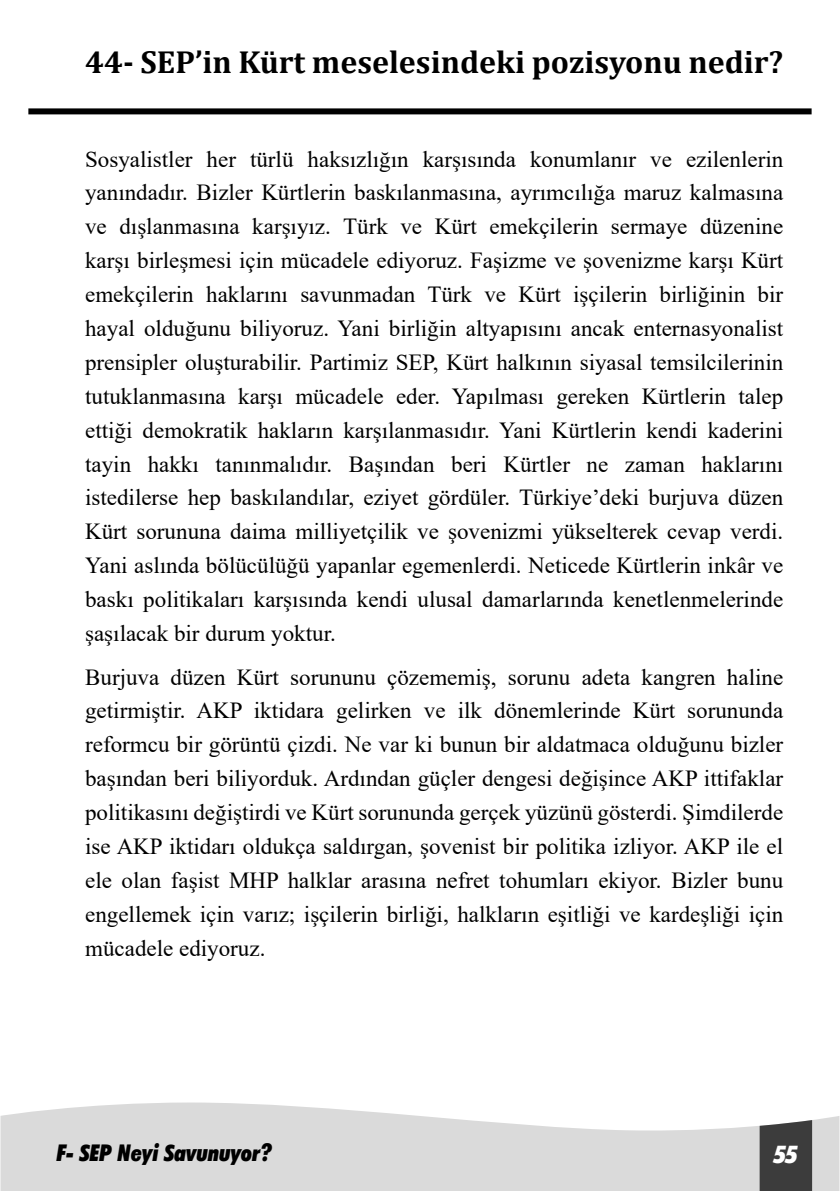
<style>
.page{position:relative;width:840px;height:1191px;background:#fff}
.page>*{position:absolute;margin:0;border:0;box-sizing:border-box;transform-origin:0 0}
.Soru{font:700 32px "Cambria";color:#000}
.t1{font:italic 900 condensed 24px "Futura BT";color:#fff}
.Cevap{font:23px/33.8px "Times New Roman";color:#000;text-align:justify}
.t2{font:italic 900 condensed 23px "Futura BT";color:#000}
</style>
<div class="page">
<svg style="left:0;top:1102px;width:839px;height:89px;fill:#dadada"></svg>
<div style="left:759px;top:1120px;width:52px;height:71px;background:#3c3c3c"></div>
<img style="left:0;top:0;width:1px;height:1189px">
<div style="left:28px;top:108px;width:783px;height:6px;background:#000"></div>
<p class="Soru" style="left:85px;top:40px;width:699px">44- SEP’in Kürt meselesindeki pozisyonu nedir?</p>
<p class="Cevap" style="left:85px;top:141px;width:699px">Sosyalistler her türlü haksızlığın karşısında konumlanır ve ezilenlerin yanındadır. Bizler Kürtlerin baskılanmasına, ayrımcılığa maruz kalmasına ve dışlanmasına karşıyız. Türk ve Kürt emekçilerin sermaye düzenine karşı birleşmesi için mücadele ediyoruz. Faşizme ve şovenizme karşı Kürt emekçilerin haklarını savunmadan Türk ve Kürt işçilerin birliğinin bir hayal olduğunu biliyoruz. Yani birliğin altyapısını ancak enternasyonalist prensipler oluşturabilir. Partimiz SEP, Kürt halkının siyasal temsilcilerinin tutuklanmasına karşı mücadele eder. Yapılması gereken Kürtlerin talep ettiği demokratik hakların karşılanmasıdır. Yani Kürtlerin kendi kaderini tayin hakkı tanınmalıdır. Başından beri Kürtler ne zaman haklarını istedilerse hep baskılandılar, eziyet gördüler. Türkiye’deki burjuva düzen Kürt sorununa daima milliyetçilik ve şovenizmi yükselterek cevap verdi.<br>Yani aslında bölücülüğü yapanlar egemenlerdi. Neticede Kürtlerin inkâr ve baskı politikaları karşısında kendi ulusal damarlarında kenetlenmelerinde şaşılacak bir durum yoktur.</p>
<p class="Cevap" style="left:85px;top:659px;width:699px">Burjuva düzen Kürt sorununu çözememiş, sorunu adeta kangren haline getirmiştir. AKP iktidara gelirken ve ilk dönemlerinde Kürt sorununda reformcu bir görüntü çizdi. Ne var ki bunun bir aldatmaca olduğunu bizler başından beri biliyorduk. Ardından güçler dengesi değişince AKP ittifaklar politikasını değiştirdi ve Kürt sorununda gerçek yüzünü gösterdi. Şimdilerde ise AKP iktidarı oldukça saldırgan, şovenist bir politika izliyor. AKP ile el ele olan faşist MHP halklar arasına nefret tohumları ekiyor. Bizler bunu engellemek için varız; işçilerin birliği, halkların eşitliği ve kardeşliği için mücadele ediyoruz.</p>
<p class="t2" style="left:57px;top:1138px;width:217px">F- SEP Neyi Savunuyor?</p>
<p class="t1" style="left:773px;top:1140px;width:25px">55</p>
</div>
